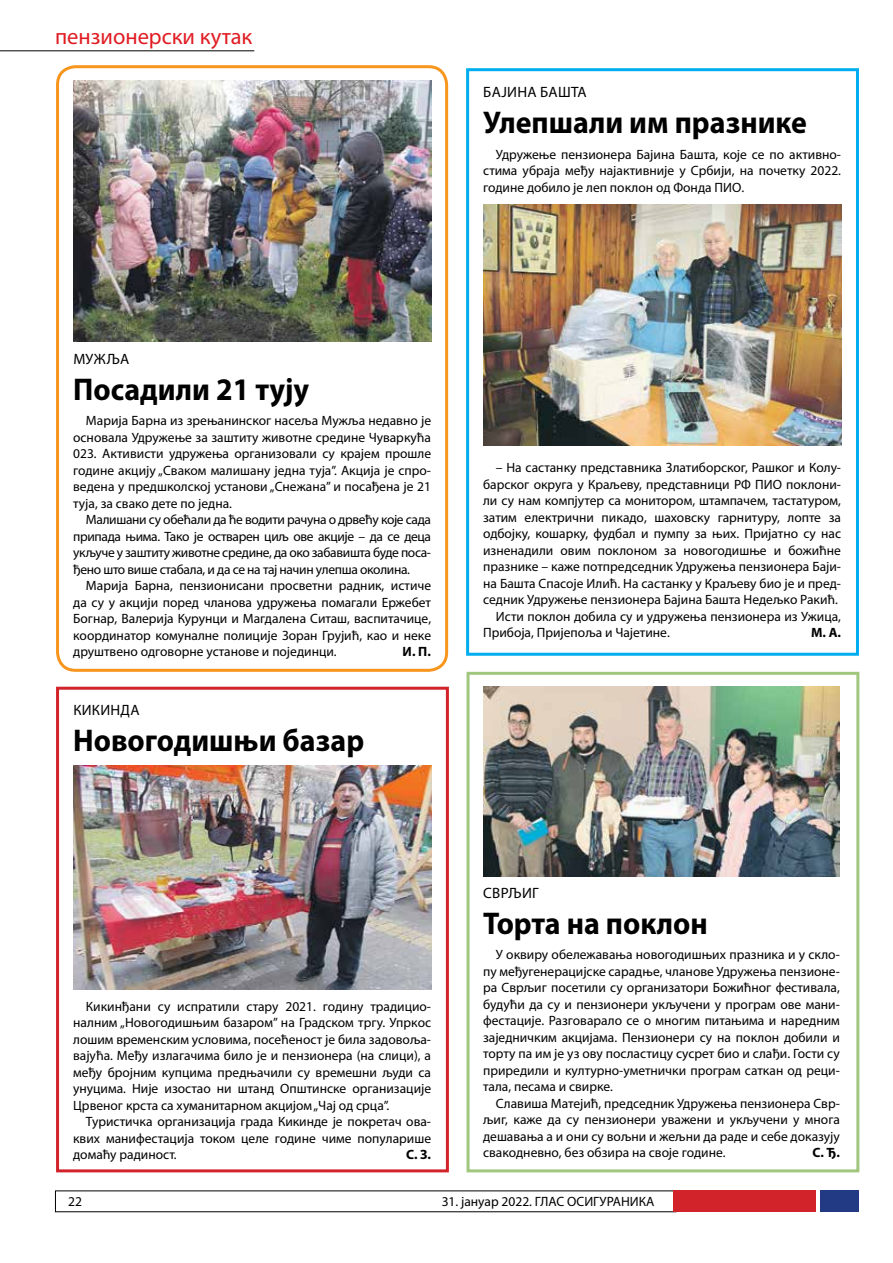
<style>
.page{position:relative;width:893px;height:1263px;background:#fff}
.page>*{position:absolute;margin:0;border:0;box-sizing:border-box;transform-origin:0 0}
.t1{font:700 31.5px "Myriad Pro";color:#000;scale:.95 1}
.t2{font:22.5px "Myriad Pro";color:#e11b22}
.t3{font:15px "Myriad Pro";letter-spacing:.02em;color:#000}
.t4{font:13.5px/16.5px "Myriad Pro";color:#000;text-align:justify}
.t5{font:700 13.5px "Myriad Pro";color:#000}
</style>
<div class="page">
<div style="left:821px;top:1191px;width:38px;height:21px;background:#223983"></div>
<div style="left:673px;top:1191px;width:143px;height:21px;background:#d2232a"></div>
<div style="left:466px;top:68px;width:393px;height:588px;border:3px solid #00aeef"></div>
<div style="left:56px;top:65px;width:392px;height:607px;border:3px solid #f8951d;border-radius:18px"></div>
<hr style="left:0;top:51px;width:254px;height:1px;background:#000">
<div style="left:466px;top:672px;width:393px;height:500px;border:3px solid #a1c77e"></div>
<img style="left:483px;top:204px;width:359px;height:242px">
<img style="left:73px;top:80px;width:358px;height:262px">
<img style="left:483px;top:687px;width:357px;height:189px">
<div style="left:56px;top:687px;width:393px;height:485px;border:3px solid #d2232a"></div>
<img style="left:73px;top:765px;width:358px;height:224px">
<h2 class="t2" style="left:55px;top:23px;width:199px">пензионерски кутак</h2>
<p class="t3" style="left:483px;top:83px;width:105px">БАЈИНА БАШТА</p>
<h1 class="t1" style="left:483px;top:102px;width:342px">Улепшали им празнике</h1>
<p class="t4" style="left:483px;top:146px;width:359px;text-indent:13px">Удружење пензионера Бајина Башта, које се по активно&shy;стима убраја међу најактивније у Србији, на почетку 2022. године добило је леп поклон од Фонда ПИО.</p>
<p class="t3" style="left:73px;top:349px;width:58px">МУЖЉА</p>
<h1 class="t1" style="left:73px;top:369px;width:250px">Посадили 21 тују</h1>
<p class="t4" style="left:73px;top:412px;width:359px;text-indent:13px">Марија Барна из зрењанинског насеља Мужља недавно је основала Удружење за заштиту животне средине Чуваркућа 023. Активисти удружења организовали су крајем прошле године акцију „Сваком малишану једна туја”. Акција је спро&shy;ведена у предшколској установи „Снежана” и посађена је 21 туја, за свако дете по једна.</p>
<p class="t4" style="left:73px;top:511px;width:359px;text-indent:13px">Малишани су обећали да ће водити рачуна о дрвећу које сада припада њима. Тако је остварен циљ ове акције – да се деца укључе у заштиту животне средине, да око забавишта буде поса&shy;ђено што више стабала, и да се на тај начин улепша околина.</p>
<p class="t4" style="left:73px;top:577px;width:359px;text-indent:13px">Марија Барна, пензионисани просветни радник, истиче да су у акцији поред чланова удружења помагали Ержебет Богнар, Валерија Курунци и Магдалена Ситаш, васпитачице, координатор комуналне полиције Зоран Грујић, као и неке друштвено одговорне установе и појединци.</p>
<p class="t5" style="left:403px;top:643px;width:30px">И. П.</p>
<p class="t3" style="left:73px;top:701px;width:68px">КИКИНДА</p>
<h1 class="t1" style="left:73px;top:720px;width:308px">Новогодишњи базар</h1>
<p class="t4" style="left:496px;top:459px;width:346px">– На састанку представника Златиборског, Рашког и Колу-</p>
<p class="t4" style="left:483px;top:476px;width:359px">барског округа у Краљеву, представници РФ ПИО поклони-</p>
<p class="t4" style="left:483px;top:492px;width:359px">ли су нам компјутер са монитором, штампачем, тастатуром,</p>
<p class="t4" style="left:483px;top:509px;width:359px">затим електрични пикадо, шаховску гарнитуру, лопте за</p>
<p class="t4" style="left:483px;top:525px;width:359px">одбојку, кошарку, фудбал и пумпу за њих. Пријатно су нас</p>
<p class="t4" style="left:483px;top:542px;width:359px">изненадили овим поклоном за новогодишње и божићне</p>
<p class="t4" style="left:483px;top:558px;width:359px">празнике – каже потпредседник Удружења пензионера Баји-</p>
<p class="t4" style="left:483px;top:575px;width:359px">на Башта Спасоје Илић. На састанку у Краљеву био је и пред-</p>
<p class="t4" style="left:483px;top:591px;width:356px">седник Удружење пензионера Бајина Башта Недељко Ракић.</p>
<p class="t4" style="left:496px;top:608px;width:347px">Исти поклон добила су и удружења пензионера из Ужица,</p>
<p class="t4" style="left:483px;top:624px;width:188px">Прибоја, Пријепоља и Чајетине.</p>
<p class="t5" style="left:811px;top:624px;width:32px">М. А.</p>
<p class="t4" style="left:73px;top:997px;width:359px;text-indent:13px">Кикинђани су испратили стару 2021. годину традицио&shy;налним „Новогодишњим базаром” на Градском тргу. Упркос лошим временским условима, посећеност је била задовоља&shy;вајућа. Међу излагачима било је и пензионера (на слици), а међу бројним купцима предњачили су времешни људи са унуцима. Није изостао ни штанд Општинске организације Црвеног крста са хуманитарном акцијом „Чај од срца”.</p>
<p class="t4" style="left:73px;top:1113px;width:359px;text-indent:13px">Туристичка организација града Кикинде је покретач ова&shy;квих манифестација током целе године чиме популарише домаћу радиност.</p>
<p class="t5" style="left:406px;top:1146px;width:27px">С. З.</p>
<p class="t3" style="left:483px;top:883px;width:57px">СВРЉИГ</p>
<h1 class="t1" style="left:483px;top:903px;width:238px">Торта на поклон</h1>
<p class="t4" style="left:483px;top:946px;width:358px;text-indent:13px">У оквиру обележавања новогодишњих празника и у скло&shy;пу међугенерацијске сарадње, чланове Удружења пензионе&shy;ра Сврљиг посетили су организатори Божићног фестивала, будући да су и пензионери укључени у програм ове мани&shy;фестације. Разговарало се о многим питањима и наредним заједничким акцијама. Пензионери су на поклон добили и торту па им је уз ову посластицу сусрет био и слађи. Гости су приредили и културно-уметнички програм саткан од реци&shy;тала, песама и свирке.</p>
<p class="t4" style="left:483px;top:1095px;width:358px;text-indent:13px">Славиша Матејић, председник Удружења пензионера Свр&shy;љиг, каже да су пензионери уважени и укључени у многа дешавања а и они су вољни и жељни да раде и себе доказују свакодневно, без обзира на своје године.</p>
<p class="t5" style="left:812px;top:1144px;width:29px">С. Ђ.</p>
<p class="t4" style="left:68px;top:1193px;width:15px">22</p>
<p class="t4" style="left:442px;top:1193px;width:214px">31. јануар 2022. ГЛАС ОСИГУРАНИКА</p>
</div>
